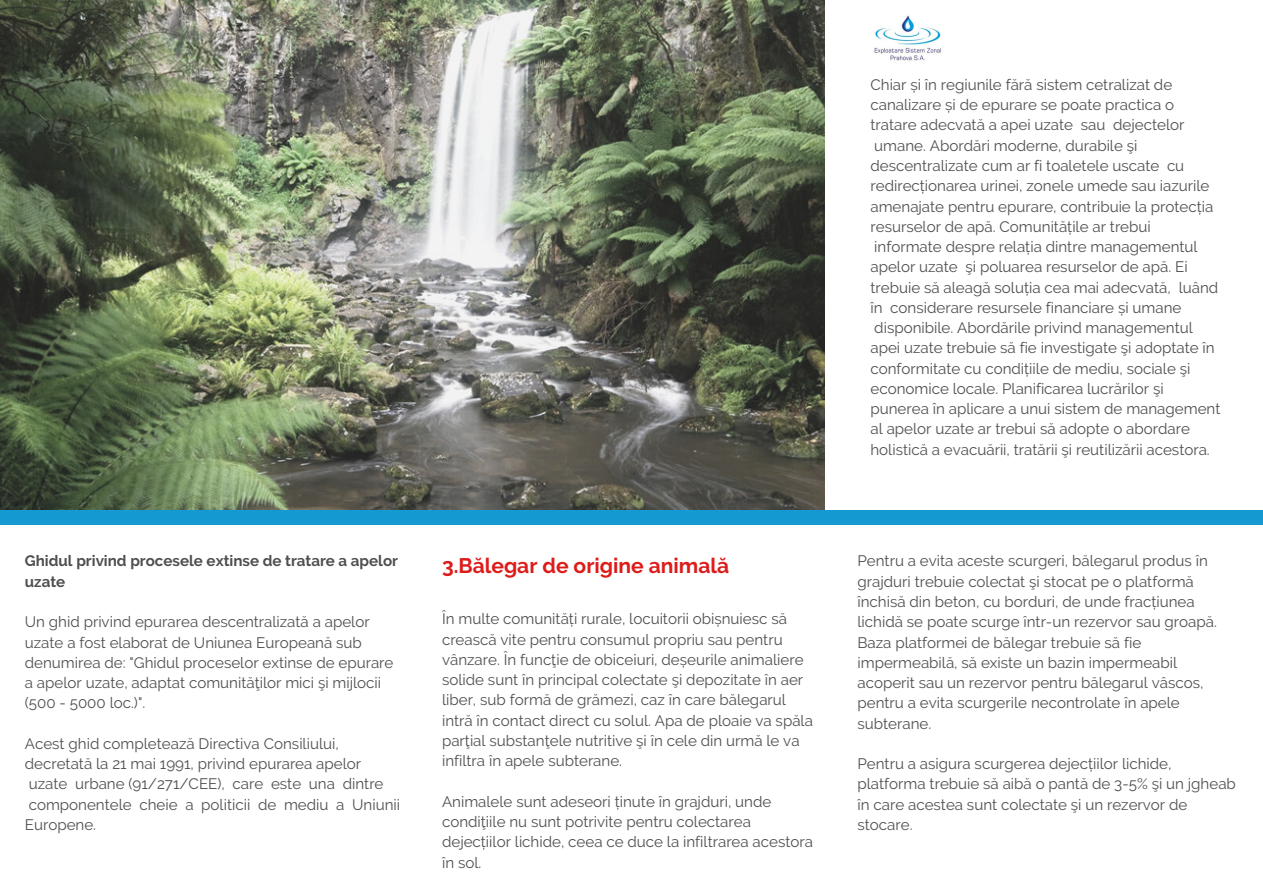
<style>
.page{position:relative;width:1263px;height:894px;background:#fff}
.page>*{position:absolute;margin:0;border:0;box-sizing:border-box;transform-origin:0 0}
.t1{font:700 21px "Raleway";color:#dd1c1a}
.t2{font:15.15px/20.2px "Raleway";color:#4f4f4f}
.t3{font:700 15.15px/20.2px "Raleway";color:#4f4f4f}
</style>
<div class="page">
<img style="left:0;top:0;width:825px;height:510px">
<div style="left:0;top:510px;width:1263px;height:14px;background:#1499d1"></div>
<img style="left:874px;top:15px;width:68px;height:46px">
<p class="t3" style="left:25px;top:551px;width:375px">Ghidul privind procesele extinse de tratare a apelor uzate</p>
<p class="t2" style="left:25px;top:611px;width:370px">Un ghid privind epurarea descentralizată a apelor uzate a fost elaborat de Uniunea Europeană sub denumirea de: "Ghidul proceselor extinse de epurare a apelor uzate, adaptat comunităţilor mici şi mijlocii (500 - 5000 loc.)".</p>
<p class="t2" style="left:25px;top:733px;width:377px">Acest ghid completează Directiva Consiliului, decretată la 21 mai 1991, privind epurarea apelor uzate urbane (91/271/CEE), care este una dintre componentele cheie a politicii de mediu a Uniunii Europene.</p>
<h1 class="t1" style="left:442px;top:552px;width:289px">3.Bălegar de origine animală</h1>
<p class="t2" style="left:442px;top:608px;width:372px">În multe comunități rurale, locuitorii obișnuiesc să crească vite pentru consumul propriu sau pentru vânzare. În funcţie de obiceiuri, deșeurile animaliere solide sunt în principal colectate şi depozitate în aer liber, sub formă de grămezi, caz în care bălegarul intră în contact direct cu solul. Apa de ploaie va spăla parţial substanţele nutritive şi în cele din urmă le va infiltra în apele subterane.</p>
<p class="t2" style="left:442px;top:791px;width:372px">Animalele sunt adeseori ținute în grajduri, unde condiţiile nu sunt potrivite pentru colectarea dejecțiilor lichide, ceea ce duce la infiltrarea acestora în sol.</p>
<p class="t2" style="left:870px;top:74px;width:351px">Chiar și în regiunile fără sistem cetralizat de canalizare și de epurare se poate practica o tratare adecvată a apei uzate sau dejectelor umane. Abordări moderne, durabile şi descentralizate cum ar fi toaletele uscate cu redirecționarea urinei, zonele umede sau iazurile amenajate pentru epurare, contribuie la protecția resurselor de apă. Comunitățile ar trebui informate despre relația dintre managementul apelor uzate şi poluarea resurselor de apă. Ei trebuie să aleagă soluția cea mai adecvată, luând în considerare resursele financiare și umane disponibile. Abordările privind managementul apei uzate trebuie să fie investigate şi adoptate în conformitate cu condițiile de mediu, sociale şi economice locale. Planificarea lucrărilor şi punerea în aplicare a unui sistem de management al apelor uzate ar trebui să adopte o abordare holistică a evacuării, tratării şi reutilizării acestora.</p>
<p class="t2" style="left:857px;top:551px;width:361px">Pentru a evita aceste scurgeri, bălegarul produs în grajduri trebuie colectat şi stocat pe o platformă închisă din beton, cu borduri, de unde fracțiunea lichidă se poate scurge într-un rezervor sau groapă.<br>Baza platformei de bălegar trebuie să fie impermeabilă, să existe un bazin impermeabil acoperit sau un rezervor pentru bălegarul vâscos, pentru a evita scurgerile necontrolate în apele subterane.</p>
<p class="t2" style="left:857px;top:753px;width:380px">Pentru a asigura scurgerea dejecțiilor lichide, platforma trebuie să aibă o pantă de 3-5% şi un jgheab în care acestea sunt colectate şi un rezervor de stocare.</p>
</div>
